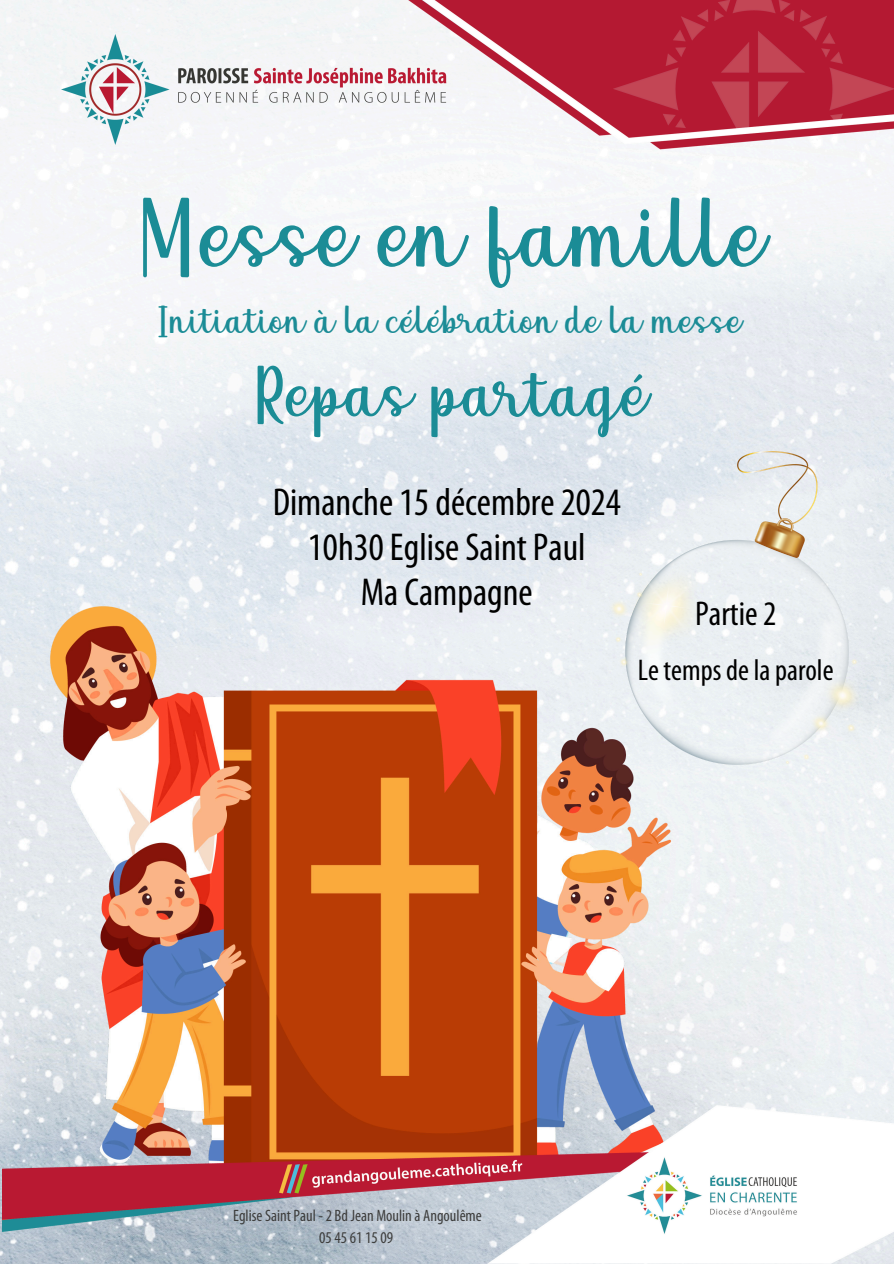
<style>
.page{position:relative;width:894px;height:1264px;background:#fff}
.page>*{position:absolute;margin:0;border:0;box-sizing:border-box;transform-origin:0 0}
.t1{font:96px "Qeiza";color:#1b8c96}
.t2{font:70.5px "Qeiza";color:#1b8c96}
.t3{font:condensed 39px/45px "Myriad Pro";color:#000;text-align:center}
.t4{font:39px "Qeiza";color:#1b8c96}
.t5{font:condensed 34.5px "Myriad Pro";color:#000}
.t6{font:condensed 30px "Myriad Pro";color:#000}
.t7{font:condensed 16.5px "Myriad Pro";color:#3d3d3c}
</style>
<div class="page">
<img style="left:0;top:0;width:893px;height:1263px">
<img style="left:16px;top:566px;width:683px;height:539px">
<img style="left:2px;top:1105px;width:891px;height:158px">
<img style="left:393px;top:0;width:500px;height:156px">
<img style="left:62px;top:34px;width:387px;height:111px">
<img style="left:607px;top:451px;width:256px;height:313px">
<h1 class="t1" style="left:131px;top:180px;width:637px">Messe en famille</h1>
<h1 class="t4" style="left:155px;top:298px;width:588px">Initiation à la célébration de la messe</h1>
<h1 class="t2" style="left:248px;top:353px;width:402px">Repas partagé</h1>
<p class="t3" style="left:272px;top:482px;width:350px">Dimanche 15 décembre 2024<br>10h30 Eglise Saint Paul<br>Ma Campagne</p>
<p class="t5" style="left:694px;top:599px;width:83px">Partie 2</p>
<p class="t6" style="left:637px;top:657px;width:197px">Le temps de la parole</p>
<p class="t7" style="left:233px;top:1208px;width:250px">Eglise Saint Paul - 2 Bd Jean Moulin à Angoulême</p>
<p class="t7" style="left:319px;top:1230px;width:75px">05 45 61 15 09</p>
</div>
